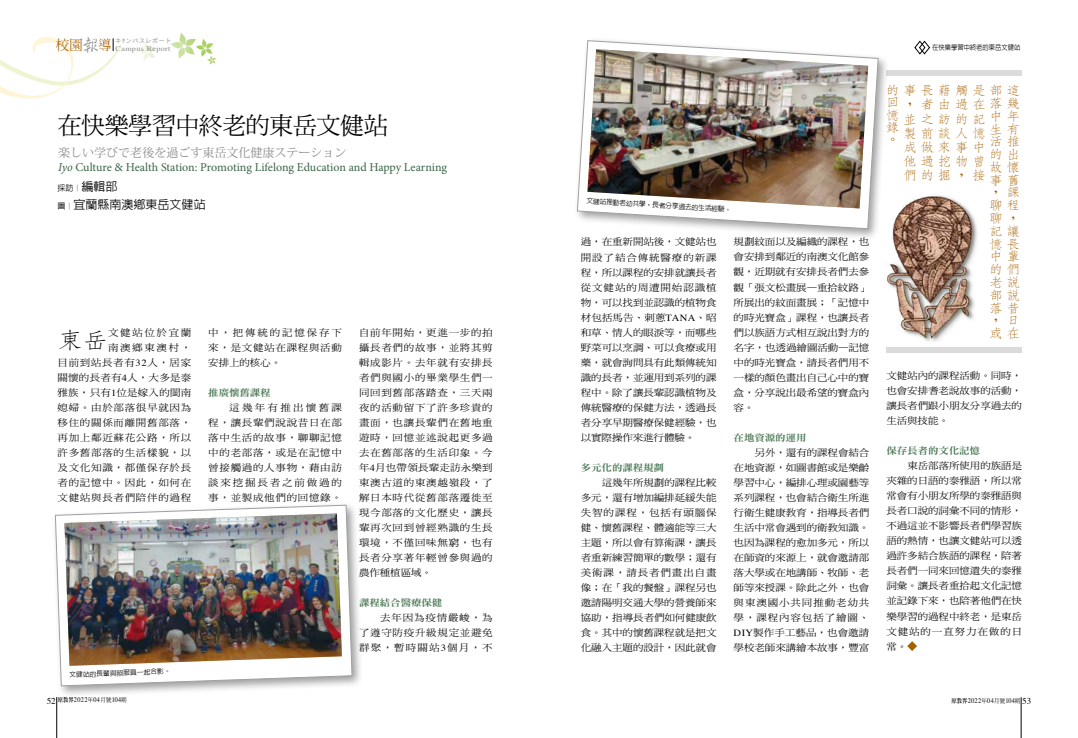
<style>
.page{position:relative;width:1078px;height:738px;background:#fff}
.page>*{position:absolute;margin:0;border:0;box-sizing:border-box;transform-origin:0 0}
.t1{font:24px "DF Ming Std W5";letter-spacing:-.02em;color:#000}
.t2{font:300 22.9px "AR Fang Song B5 HK";color:#000;scale:1.11 1}
.t3{font:300 12.6px/12.8px "AR Fang Song B5 HK";color:#a76000;scale:1.11 1}
.t4{font:12px "Minion Pro";letter-spacing:-.01em;color:#396545}
.t5{font:12px "Koz Min Pro";color:#898989}
.t6{font:500 12px "AR Hei B5";color:#000}
.t7{font:9.4px/15px "DF Ming Std W5";letter-spacing:.02em;color:#000;text-align:justify;scale:1.11 1}
.t8{font:9.4px/15px "DF Ming Std W5";letter-spacing:.065em;color:#000;text-align:right;scale:1.11 1}
.t9{font:9.4px "DF Ming Std W9";letter-spacing:-.01em;color:#4e7a58;scale:1.11 1}
.t10{font:500 8px "AR Hei B5";color:#000}
.t11{font:7.2px "Times";letter-spacing:.05em;color:#898989;scale:1.11 1}
.t12{font:7px "Times";letter-spacing:.05em;color:#000;scale:.9 1}
.t13{font:500 7px "AR Hei B5";color:#000;scale:.9 1}
.t14{font:500 6.7px "AR Hei B5";color:#000}
.t15{font:6px "Heisei Kaku Go Std W3";letter-spacing:.1em;color:#898989}
.s1{font-family:"AR Xing Shu B5";font-weight:500;font-size:18.5px}
.s2{font-style:italic}
.s3{font-size:12px}
.s4{font-size:8px}
.s5{font-family:"Times"}
.s6{font-size:9px}
.s7{font-family:"AR Ming B5";font-weight:800;font-size:6px}
.s8{font-family:"DF Ming Std W5";font-size:6px}
</style>
<div class="page">
<svg style="left:170px;top:33px;width:46px;height:32px"></svg>
<svg style="left:139px;top:43px;width:16px;height:18px"></svg>
<hr style="left:57px;top:696px;width:1px;height:41px;background:#000">
<hr style="left:1020px;top:696px;width:1px;height:41px;background:#000">
<svg style="left:0;top:37px;width:122px;height:62px"></svg>
<svg style="left:907px;top:641px;width:9px;height:9px"></svg>
<svg style="left:914px;top:40px;width:16px;height:15px"></svg>
<div style="left:886px;top:347px;width:135px;height:6px;background:#dbdbdb"></div>
<div style="left:886px;top:70px;width:135px;height:6px;background:#dbdbdb"></div>
<img style="left:887px;top:195px;width:90px;height:147px">
<div style="left:573px;top:37px;width:316px;height:203px;background:#000;opacity:.38"></div>
<svg style="left:577px;top:40px;width:301px;height:189px"></svg>
<img style="left:587px;top:49px;width:281px;height:159px">
<div style="left:52px;top:501px;width:311px;height:196px;background:#000;opacity:.38"></div>
<svg style="left:55px;top:504px;width:297px;height:181px"></svg>
<img style="left:64px;top:513px;width:278px;height:152px">
<p class="t11" style="left:56px;top:42px;width:105px"><sup>校園</sup><span class="s1">報</span><sup>導</sup> Campus Report</p>
<p class="t15" style="left:116px;top:37px;width:57px">キﾔンパスレポート</p>
<h1 class="t1" style="left:58px;top:112px;width:331px">在快樂學習中終老的東岳文健站</h1>
<p class="t5" style="left:58px;top:144px;width:290px">楽しい学びで老後を過ごす東岳文化健康ステーション</p>
<p class="t4" style="left:58px;top:159px;width:390px"><span class="s2">Iyo</span> Culture &amp; Health Station: Promoting Lifelong Education and Happy Learning</p>
<p class="t10" style="left:58px;top:183px;width:61px">採訪︱<span class="s3">編輯部</span></p>
<p class="t6" style="left:58px;top:198px;width:150px"><span class="s4">圖︱</span>宜蘭縣南澳鄉東岳文健站</p>
<p class="t14" style="left:586px;top:196px;width:146px;rotate:4deg">文健站推動老幼共學，長者分享過去的生活經驗。</p>
<p class="t8" style="left:58px;top:324px;width:122px">文健站位於宜蘭<br>南澳鄉東澳村，<br>目前到站長者有<span class="s5">32</span>人，居家關懷的長者有<span class="s5">4</span>人，大多是泰雅族，只有<span class="s5">1</span>位是嫁入的閩南媳婦。由於部落很早就因為移住的關係而離開舊部落，再加上鄰近蘇花公路，所以許多舊部落的生活樣貌，以及文化知識，都僅保存於長者的記憶中。因此，如何在文健站與長者們陪伴的過程</p>
<p class="t7" style="left:208px;top:324px;width:122px">中，把傳統的記憶保存下來，是文健站在課程與活動安排上的核心。</p>
<h2 class="t2" style="left:58px;top:329px;width:47px">東岳</h2>
<p class="t9" style="left:208px;top:387px;width:58px">推廣懷舊課程</p>
<p class="t7" style="left:208px;top:399px;width:122px;text-indent:21px">這幾年有推出懷舊課程，讓長輩們說說昔日在部落中生活的故事，聊聊記憶中的老部落，或是在記憶中曾接觸過的人事物，藉由訪談來挖掘長者之前做過的事，並製成他們的回憶錄。</p>
<p class="t14" style="left:69px;top:670px;width:103px;rotate:-2deg">文健站的長輩與照服員一起合影。</p>
<p class="t7" style="left:359px;top:324px;width:122px">自前年開始，更進一步的拍攝長者們的故事，並將其剪輯成影片。去年就有安排長者們與國小的畢業學生們一同回到舊部落踏查，三天兩夜的活動留下了許多珍貴的畫面，也讓長輩們在舊地重遊時，回憶並述說起更多過去在舊部落的生活印象。今年<span class="s5">4</span>月也帶領長輩走訪永樂到東澳古道的東澳越嶺段，了解日本時代從舊部落遷徙至現今部落的文化歷史，讓長輩再次回到曾經熟識的生長環境，不僅回味無窮，也有長者分享著年輕曾參與過的農作種植區域。</p>
<p class="t9" style="left:359px;top:597px;width:77px">課程結合醫療保健</p>
<p class="t7" style="left:359px;top:609px;width:122px;text-indent:21px">去年因為疫情嚴峻，為了遵守防疫升級規定並避免群聚，暫時關站<span class="s5">3</span>個月，不</p>
<p class="t7" style="left:580px;top:234px;width:124px">過，在重新開站後，文健站也開設了結合傳統醫療的新課程，所以課程的安排就讓長者從文健站的周遭開始認識植物，可以找到並認識的植物食材包括馬告、刺蔥<span class="s5">TANA</span>、昭和草、情人的眼淚等，而哪些野菜可以烹調、可以食療或用藥，就會詢問具有此類傳統知識的長者，並運用到系列的課程中。除了讓長輩認識植物及傳統醫療的保健方法，透過長者分享早期醫療保健經驗，也以實際操作來進行體驗。</p>
<p class="t9" style="left:580px;top:462px;width:77px">多元化的課程規劃</p>
<p class="t7" style="left:580px;top:474px;width:124px;text-indent:21px">這幾年所規劃的課程比較多元，還有增加編排延緩失能失智的課程，包括有頭腦保健、懷舊課程、體適能等三大主題，所以會有算術課，讓長者重新練習簡單的數學；還有美術課，請長者們畫出自畫像；在「我的餐盤」課程另也邀請陽明交通大學的營養師來協助，指導長者們如何健康飲食。其中的懷舊課程就是把文化融入主題的設計，因此就會</p>
<p class="t7" style="left:733px;top:234px;width:124px">規劃紋面以及編織的課程，也會安排到鄰近的南澳文化館參觀，近期就有安排長者們去參觀「張文松畫展—重拾紋路」所展出的紋面畫展；「記憶中的時光寶盒」課程，也讓長者們以族語方式相互說出對方的名字，也透過繪圖活動—記憶中的時光寶盒，請長者們用不一樣的顏色畫出自己心中的寶盒，分享說出最希望的寶盒內容。</p>
<p class="t9" style="left:733px;top:432px;width:67px">在地資源的運用</p>
<p class="t7" style="left:733px;top:444px;width:124px;text-indent:21px">另外，還有的課程會結合在地資源，如圖書館或是樂齡學習中心，編排心理或園藝等系列課程，也會結合衛生所進行衛生健康教育，指導長者們生活中常會遇到的衛教知識。也因為課程的愈加多元，所以在師資的來源上，就會邀請部落大學或在地講師、牧師、老師等來授課。除此之外，也會與東澳國小共同推動老幼共學，課程內容包括了繪圖、<span class="s5">DIY</span>製作手工藝品，也會邀請學校老師來講繪本故事，豐富</p>
<p class="t13" style="left:931px;top:44px;width:100px">在快樂學習中終老的東岳文健站</p>
<h3 class="t3" style="left:885px;top:84px;width:122px;line-height:12.3px">的事長藉觸是部這回<br>憶<br>錄<br>。</h3>
<h3 class="t3" style="left:988px;top:97px;width:29px">落幾中<br>生有活推的出故懷事舊，<br>聊程聊，記讓憶長中<br>的們老說部說落昔，<br>或在</h3>
<h3 class="t3" style="left:920px;top:98px;width:27px">者由</h3>
<h3 class="t3" style="left:954px;top:98px;width:28px">過在</h3>
<h3 class="t3" style="left:902px;top:97px;width:75px;line-height:14.2px">，<br>並之訪的記製前談人憶成做來事中他過挖物曾們的掘，</h3>
<h3 class="t3" style="left:1006px;top:109px;width:13px">年</h3>
<h3 class="t3" style="left:971px;top:169px;width:13px">接</h3>
<h3 class="t3" style="left:1006px;top:186px;width:13px">課</h3>
<h3 class="t3" style="left:1006px;top:250px;width:13px">輩</h3>
<h3 class="t3" style="left:1006px;top:314px;width:11px">日</h3>
<p class="t7" style="left:886px;top:368px;width:124px">文健站內的課程活動。同時，也會安排耆老說故事的活動，讓長者們跟小朋友分享過去的生活與技能。</p>
<p class="t9" style="left:886px;top:445px;width:86px">保存長者的文化記憶</p>
<p class="t7" style="left:886px;top:458px;width:124px;text-indent:21px">東岳部落所使用的族語是夾雜的日語的泰雅語，所以常常會有小朋友所學的泰雅語與長者口說的詞彙不同的情形，不過這並不影響長者們學習族語的熱情，也讓文健站可以透過許多結合族語的課程，陪著長者們一同來回憶遺失的泰雅詞彙。讓長者重拾起文化記憶並記錄下來，也陪著他們在快樂學習的過程中終老，是東岳文健站的一直努力在做的日常。</p>
<p class="t12" style="left:47px;top:693px;width:90px"><span class="s6">52</span> <span class="s7">原教界</span>2022<span class="s8">年</span>04<span class="s8">月號</span>104<span class="s8">期</span></p>
<p class="t12" style="left:951px;top:693px;width:90px"><span class="s7">原教界</span>2022<span class="s8">年</span>04<span class="s8">月號</span>104<span class="s8">期</span> <span class="s6">53</span></p>
</div>
